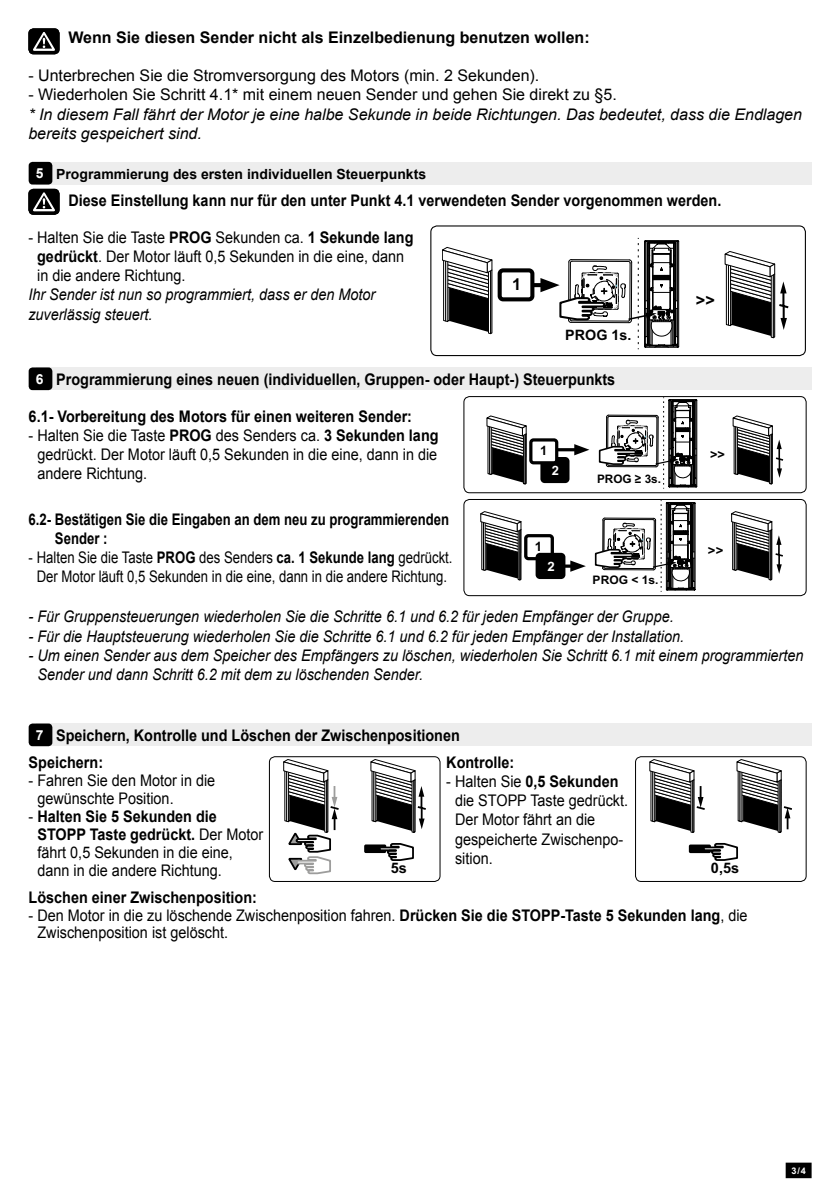
<style>
.page{position:relative;width:840px;height:1191px;background:#fff}
.page>*{position:absolute;margin:0;border:0;box-sizing:border-box;transform-origin:0 0}
.t1{font:700 16.2px "Arial";color:#000}
.t2{font:16px/19.2px "Arial";color:#000;scale:.9 1}
.t3{font:italic 16px/19.2px "Arial";color:#000;scale:.9 1}
.t4{font:700 16px "Arial";color:#000;scale:.9 1}
.t5{font:16px "Arial";color:#000}
.t6{font:16px/19.2px "Arial";color:#000;text-align:center;scale:.82 1}
.t7{font:italic 16px/19.2px "Arial";color:#000}
.t8{font:700 16px/19.2px "Arial";color:#000;scale:.82 1}
.t9{font:700 16px "Arial";color:#000}
.t10{font:700 14.6px "Arial";color:#000}
.t11{font:700 14.4px "Arial";color:#000}
.t12{font:700 14px "Arial";color:#000}
.t13{font:700 13px "Arial";color:#000}
.t14{font:700 13px "Arial";color:#fff}
.t15{font:700 12.8px "Arial";color:#000}
.t16{font:700 12.8px "Arial";color:#fff}
.t17{font:700 11.8px "Arial";color:#000}
.t18{font:700 9.2px "Arial";color:#fff}
.s1{font-size:13.8px;color:#fff}
.s2{font-weight:700}
</style>
<div class="page">
<div style="left:786px;top:1163px;width:24px;height:14px;background:#000"></div>
<div style="left:785px;top:1162px;width:26px;height:16px;border:2px solid #000"></div>
<svg style="left:28px;top:28px;width:32px;height:26px"></svg>
<svg style="left:28px;top:189px;width:32px;height:26px"></svg>
<div style="left:37px;top:162px;width:774px;height:22px;background:#ededed"></div>
<div style="left:29px;top:162px;width:23px;height:22px;background:#000;border-radius:4px"></div>
<div style="left:37px;top:367px;width:774px;height:23px;background:#ededed"></div>
<div style="left:29px;top:367px;width:23px;height:23px;background:#000;border-radius:4px"></div>
<div style="left:37px;top:723px;width:774px;height:23px;background:#ededed"></div>
<div style="left:29px;top:723px;width:23px;height:23px;background:#000;border-radius:4px"></div>
<svg style="left:534px;top:283px;width:6px;height:4px"></svg>
<svg style="left:442px;top:247px;width:51px;height:87px"></svg>
<svg style="left:724px;top:251px;width:64px;height:87px"></svg>
<div style="left:497px;top:268px;width:37px;height:33px;border:4px solid #000;border-radius:3px"></div>
<svg style="left:540px;top:238px;width:138px;height:111px"></svg>
<div style="left:430px;top:225px;width:375px;height:131px;border:1px solid #000;border-radius:6px"></div>
<div style="left:524px;top:534px;width:29px;height:26px;border:3px solid #000;border-radius:3px"></div>
<div style="left:517px;top:529px;width:3px;height:51px;border:1px solid #000"></div>
<div style="left:519px;top:529px;width:2px;height:51px;border:1px solid #000"></div>
<svg style="left:480px;top:511px;width:41px;height:68px"></svg>
<div style="left:768px;top:529px;width:2px;height:51px;border:1px solid #000"></div>
<div style="left:770px;top:529px;width:1px;height:51px;border:1px solid #000"></div>
<svg style="left:731px;top:511px;width:51px;height:68px"></svg>
<svg style="left:565px;top:564px;width:5px;height:4px"></svg>
<svg style="left:570px;top:560px;width:15px;height:12px"></svg>
<div style="left:537px;top:554px;width:26px;height:23px;background:#000;border-radius:3px"></div>
<div style="left:535px;top:553px;width:30px;height:26px;border:3px solid #000;border-radius:3px"></div>
<svg style="left:594px;top:501px;width:101px;height:91px"></svg>
<div style="left:463px;top:499px;width:343px;height:97px;border:1px solid #000;border-radius:6px"></div>
<div style="left:541px;top:458px;width:26px;height:23px;background:#000;border-radius:3px"></div>
<div style="left:540px;top:457px;width:29px;height:26px;border:3px solid #000;border-radius:3px"></div>
<hr style="left:556px;top:448px;width:24px;height:3px;background:#000">
<svg style="left:574px;top:444px;width:15px;height:11px"></svg>
<div style="left:530px;top:440px;width:26px;height:23px;background:#fff;border-radius:3px"></div>
<div style="left:529px;top:438px;width:29px;height:26px;border:3px solid #000;border-radius:3px"></div>
<div style="left:523px;top:434px;width:2px;height:50px;border:1px solid #000"></div>
<div style="left:524px;top:433px;width:2px;height:51px;border:1px solid #000"></div>
<svg style="left:486px;top:415px;width:41px;height:68px"></svg>
<div style="left:769px;top:434px;width:2px;height:50px;border:1px solid #000"></div>
<div style="left:770px;top:433px;width:2px;height:51px;border:1px solid #000"></div>
<svg style="left:732px;top:415px;width:50px;height:68px"></svg>
<svg style="left:598px;top:398px;width:98px;height:91px"></svg>
<div style="left:463px;top:396px;width:343px;height:97px;border:1px solid #000;border-radius:6px"></div>
<svg style="left:370px;top:759px;width:56px;height:74px"></svg>
<div style="left:365px;top:845px;width:20px;height:7px;background:#000"></div>
<div style="left:364px;top:844px;width:22px;height:9px;border:2px solid #000"></div>
<svg style="left:377px;top:843px;width:37px;height:18px"></svg>
<svg style="left:283px;top:759px;width:56px;height:116px"></svg>
<div style="left:269px;top:756px;width:171px;height:126px;border:1px solid #000;border-radius:6px"></div>
<svg style="left:649px;top:759px;width:56px;height:74px"></svg>
<svg style="left:736px;top:759px;width:55px;height:74px"></svg>
<div style="left:689px;top:845px;width:20px;height:7px;background:#000"></div>
<div style="left:688px;top:844px;width:22px;height:9px;border:2px solid #000"></div>
<svg style="left:701px;top:842px;width:37px;height:19px"></svg>
<div style="left:634px;top:756px;width:172px;height:126px;border:1px solid #000;border-radius:6px"></div>
<p class="t9" style="left:68px;top:27px;width:522px">Wenn Sie diesen Sender nicht als Einzelbedienung benutzen wollen:</p>
<p class="t5" style="left:28px;top:65px;width:512px">- Unterbrechen Sie die Stromversorgung des Motors (min. 2 Sekunden).</p>
<p class="t5" style="left:28px;top:84px;width:589px">- Wiederholen Sie Schritt 4.1* mit einem neuen Sender und gehen Sie direkt zu §5.</p>
<p class="t7" style="left:28px;top:105px;width:774px">* In diesem Fall fährt der Motor je eine halbe Sekunde in beide Richtungen. Das bedeutet, dass die Endlagen bereits gespeichert sind.</p>
<p class="t12" style="left:36px;top:164px;width:391px"><span class="s1">5</span> Programmierung des ersten individuellen Steuerpunkts</p>
<p class="t4" style="left:68px;top:190px;width:726px">Diese Einstellung kann nur für den unter Punkt 4.1 verwendeten Sender vorgenommen werden.</p>
<p class="t2" style="left:37px;top:228px;width:419px;text-indent:-9px">- Halten Sie die Taste <span class="s2">PROG</span> Sekunden ca. <span class="s2">1 Sekunde lang gedrückt</span>. Der Motor läuft 0,5 Sekunden in die eine, dann in die andere Richtung.</p>
<p class="t3" style="left:28px;top:285px;width:387px">Ihr Sender ist nun so programmiert, dass er den Motor zuverlässig steuert.</p>
<p class="t1" style="left:695px;top:289px;width:21px">&gt;&gt;</p>
<p class="t1" style="left:512px;top:273px;width:11px">1</p>
<p class="t11" style="left:565px;top:325px;width:67px">PROG 1s.</p>
<p class="t4" style="left:36px;top:369px;width:645px"><span class="s1">6</span> Programmierung eines neuen (individuellen, Gruppen- oder Haupt-) Steuerpunkts</p>
<p class="t4" style="left:29px;top:405px;width:427px">6.1- Vorbereitung des Motors für einen weiteren Sender:</p>
<p class="t2" style="left:37px;top:426px;width:447px;text-align:justify;text-indent:-9px">- Halten Sie die Taste <span class="s2">PROG</span> des Senders ca. <span class="s2">3 Sekunden lang </span>gedrückt. Der Motor läuft 0,5 Sekunden in die eine, dann in die andere Richtung.</p>
<p class="t8" style="left:55px;top:510px;width:482px;text-indent:-26px">6.2- Bestätigen Sie die Eingaben an dem neu zu programmierenden<br>Sender :</p>
<p class="t6" style="left:29px;top:548px;width:518px">- Halten Sie die Taste <span class="s2">PROG</span> des Senders <span class="s2">ca. 1 Sekunde lang</span> gedrückt.<br>Der Motor läuft 0,5 Sekunden in die eine, dann in die andere Richtung.</p>
<p class="t15" style="left:540px;top:442px;width:9px">1</p>
<p class="t16" style="left:551px;top:462px;width:9px">2</p>
<p class="t13" style="left:534px;top:537px;width:9px">1</p>
<p class="t14" style="left:547px;top:557px;width:9px">2</p>
<p class="t17" style="left:596px;top:471px;width:65px">PROG ≥ 3s.</p>
<p class="t17" style="left:592px;top:572px;width:67px">PROG &lt; 1s.</p>
<p class="t15" style="left:709px;top:446px;width:17px">&gt;&gt;</p>
<p class="t13" style="left:707px;top:541px;width:17px">&gt;&gt;</p>
<p class="t3" style="left:29px;top:607px;width:717px">- Für Gruppensteuerungen wiederholen Sie die Schritte 6.1 und 6.2 für jeden Empfänger der Gruppe.</p>
<p class="t3" style="left:29px;top:626px;width:729px">- Für die Hauptsteuerung wiederholen Sie die Schritte 6.1 und 6.2 für jeden Empfänger der Installation.</p>
<p class="t3" style="left:37px;top:646px;width:852px;text-indent:-9px">- Um einen Sender aus dem Speicher des Empfängers zu löschen, wiederholen Sie Schritt 6.1 mit einem programmierten<br>Sender und dann Schritt 6.2 mit dem zu löschenden Sender.</p>
<p class="t4" style="left:36px;top:724px;width:472px"><span class="s1">7</span> Speichern, Kontrolle und Löschen der Zwischenpositionen</p>
<p class="t4" style="left:29px;top:751px;width:84px">Speichern:</p>
<p class="t2" style="left:37px;top:771px;width:199px;line-height:18px;text-indent:-9px">- Fahren Sie den Motor in die gewünschte Position.</p>
<p class="t2" style="left:37px;top:807px;width:252px;line-height:18px;text-indent:-9px">- <span class="s2">Halten Sie 5 Sekunden die<br>STOPP Taste gedrückt.</span> Der Motor fährt 0,5 Sekunden in die eine, dann in die andere Richtung.</p>
<p class="t10" style="left:390px;top:858px;width:18px">5s</p>
<p class="t4" style="left:446px;top:751px;width:77px">Kontrolle:</p>
<p class="t2" style="left:455px;top:772px;width:194px;text-indent:-9px">- Halten Sie <span class="s2">0,5 Sekunden </span>die STOPP Taste gedrückt.<br>Der Motor fährt an die gespeicherte Zwischenpo&shy;sition.</p>
<p class="t10" style="left:710px;top:858px;width:30px">0,5s</p>
<p class="t4" style="left:29px;top:887px;width:255px">Löschen einer Zwischenposition:</p>
<p class="t2" style="left:37px;top:906px;width:790px;line-height:17px;text-indent:-9px">- Den Motor in die zu löschende Zwischenposition fahren. <span class="s2">Drücken Sie die STOPP-Taste 5 Sekunden lang</span>, die<br>Zwischenposition ist gelöscht.</p>
<p class="t18" style="left:790px;top:1165px;width:16px">3/4</p>
</div>
